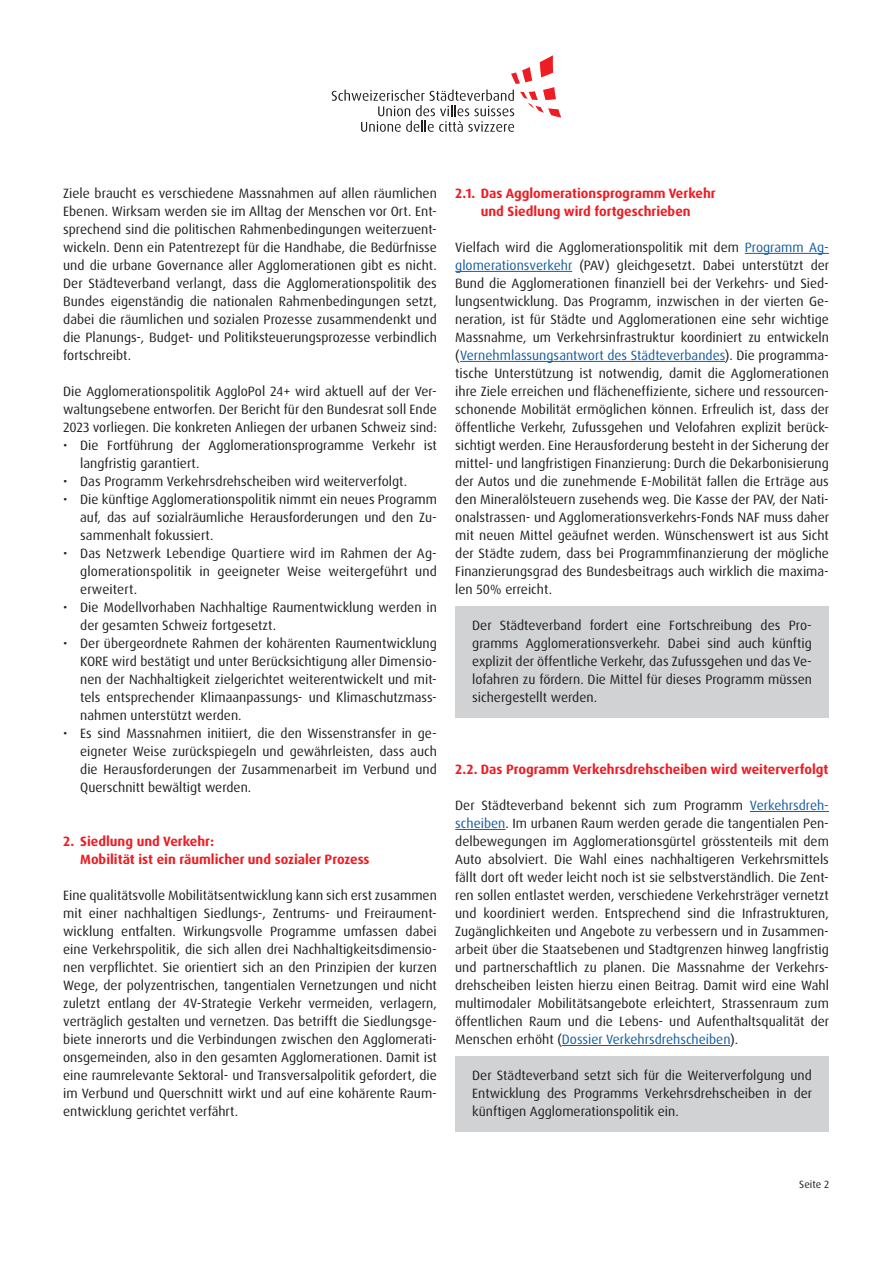
<style>
.page{position:relative;width:893px;height:1263px;background:#fff}
.page>*{position:absolute;margin:0;border:0;box-sizing:border-box;transform-origin:0 0}
.Schattierung{font:13.5px/18px "Dax OT";color:#231f20;text-align:justify}
._1_1_Titel{font:700 13.5px/18px "Dax OT";color:#ee1d23}
.t1{font:10.5px "Dax OT";color:#231f20}
.s1{color:#175d9e}
</style>
<div class="page">
<svg style="left:332px;top:55px;width:229px;height:77px"></svg>
<hr style="left:745px;top:253px;width:84px;height:1px;background:#175d9e">
<hr style="left:455px;top:271px;width:117px;height:1px;background:#175d9e">
<hr style="left:460px;top:361px;width:265px;height:1px;background:#175d9e">
<div style="left:455px;top:607px;width:374px;height:111px;background:#d1d2d4"></div>
<hr style="left:750px;top:811px;width:79px;height:1px;background:#175d9e">
<hr style="left:455px;top:829px;width:50px;height:1px;background:#175d9e">
<hr style="left:562px;top:1045px;width:168px;height:1px;background:#175d9e">
<div style="left:455px;top:1057px;width:374px;height:75px;background:#d1d2d4"></div>
<p class="Schattierung" style="left:63px;top:184px;width:375px">Ziele braucht es verschiedene Massnahmen auf allen räumlichen Ebenen. Wirksam werden sie im Alltag der Menschen vor Ort. Ent&shy;sprechend sind die politischen Rahmenbedingungen weiterzuent&shy;wickeln. Denn ein Patentrezept für die Handhabe, die Bedürfnisse und die urbane Governance aller Agglomerationen gibt es nicht.<br>Der Städteverband verlangt, dass die Agglomerationspolitik des Bundes eigenständig die nationalen Rahmenbedingungen setzt, dabei die räumlichen und sozialen Prozesse zusammendenkt und die Planungs-, Budget- und Politiksteuerungsprozesse verbindlich fortschreibt.</p>
<p class="Schattierung" style="left:63px;top:382px;width:375px">Die Agglomerationspolitik AggloPol 24+ wird aktuell auf der Ver&shy;waltungsebene entworfen. Der Bericht für den Bundesrat soll Ende 2023 vorliegen. Die konkreten Anliegen der urbanen Schweiz sind:</p>
<p class="Schattierung" style="left:80px;top:436px;width:358px;text-indent:-17px">• Die Fortführung der Agglomerationsprogramme Verkehr ist langfristig garantiert.</p>
<p class="Schattierung" style="left:63px;top:472px;width:346px">• Das Programm Verkehrsdrehscheiben wird weiterverfolgt.</p>
<p class="Schattierung" style="left:80px;top:490px;width:358px;text-indent:-17px">• Die künftige Agglomerationspolitik nimmt ein neues Programm auf, das auf sozialräumliche Herausforderungen und den Zu&shy;sammenhalt fokussiert.</p>
<p class="Schattierung" style="left:80px;top:544px;width:358px;text-indent:-17px">• Das Netzwerk Lebendige Quartiere wird im Rahmen der Ag&shy;glomerationspolitik in geeigneter Weise weitergeführt und erweitert.</p>
<p class="Schattierung" style="left:80px;top:598px;width:358px;text-indent:-17px">• Die Modellvorhaben Nachhaltige Raumentwicklung werden in der gesamten Schweiz fortgesetzt.</p>
<p class="Schattierung" style="left:80px;top:634px;width:358px;text-indent:-17px">• Der übergeordnete Rahmen der kohärenten Raumentwicklung KORE wird bestätigt und unter Berücksichtigung aller Dimensio&shy;nen der Nachhaltigkeit zielgerichtet weiterentwickelt und mit&shy;tels entsprechender Klimaanpassungs- und Klimaschutzmass&shy;nahmen unterstützt werden.</p>
<p class="Schattierung" style="left:80px;top:724px;width:358px;text-indent:-17px">• Es sind Massnahmen initiiert, die den Wissenstransfer in ge&shy;eigneter Weise zurückspiegeln und gewährleisten, dass auch die Herausforderungen der Zusammenarbeit im Verbund und Querschnitt bewältigt werden.</p>
<p class="_1_1_Titel" style="left:80px;top:832px;width:291px;text-indent:-17px">2. Siedlung und Verkehr:<br>Mobilität ist ein räumlicher und sozialer Prozess</p>
<p class="Schattierung" style="left:63px;top:886px;width:375px">Eine qualitätsvolle Mobilitätsentwicklung kann sich erst zusammen mit einer nachhaltigen Siedlungs-, Zentrums- und Freiraument&shy;wicklung entfalten. Wirkungsvolle Programme umfassen dabei eine Verkehrspolitik, die sich allen drei Nachhaltigkeitsdimensio&shy;nen verpflichtet. Sie orientiert sich an den Prinzipien der kurzen Wege, der polyzentrischen, tangentialen Vernetzungen und nicht zuletzt entlang der 4V-Strategie Verkehr vermeiden, verlagern, verträglich gestalten und vernetzen. Das betrifft die Siedlungsge&shy;biete innerorts und die Verbindungen zwischen den Agglomerati&shy;onsgemeinden, also in den gesamten Agglomerationen. Damit ist eine raumrelevante Sektoral- und Transversalpolitik gefordert, die im Verbund und Querschnitt wirkt und auf eine kohärente Raum&shy;entwicklung gerichtet verfährt.</p>
<p class="_1_1_Titel" style="left:455px;top:184px;width:262px;text-align:center">2.1. Das Agglomerationsprogramm Verkehr und Siedlung wird fortgeschrieben</p>
<p class="Schattierung" style="left:455px;top:238px;width:375px">Vielfach wird die Agglomerationspolitik mit dem <span class="s1">Programm Ag&shy;glomerationsverkehr</span> (PAV) gleichgesetzt. Dabei unterstützt der Bund die Agglomerationen finanziell bei der Verkehrs- und Sied&shy;lungsentwicklung. Das Programm, inzwischen in der vierten Ge&shy;neration, ist für Städte und Agglomerationen eine sehr wichtige Massnahme, um Verkehrsinfrastruktur koordiniert zu entwickeln (<span class="s1">Vernehmlassungsantwort des Städteverbandes</span>). Die programma&shy;tische Unterstützung ist notwendig, damit die Agglomerationen ihre Ziele erreichen und flächeneffiziente, sichere und ressourcen&shy;schonende Mobilität ermöglichen können. Erfreulich ist, dass der öffentliche Verkehr, Zufussgehen und Velofahren explizit berück&shy;sichtigt werden. Eine Herausforderung besteht in der Sicherung der mittel- und langfristigen Finanzierung: Durch die Dekarbonisierung der Autos und die zunehmende E-Mobilität fallen die Erträge aus den Mineralölsteuern zusehends weg. Die Kasse der PAV, der Nati&shy;onalstrassen- und Agglomerationsverkehrs-Fonds NAF muss daher mit neuen Mittel geäufnet werden. Wünschenswert ist aus Sicht der Städte zudem, dass bei Programmfinanzierung der mögliche Finanzierungsgrad des Bundesbeitrags auch wirklich die maxima&shy;len 50% erreicht.</p>
<p class="Schattierung" style="left:472px;top:616px;width:341px">Der Städteverband fordert eine Fortschreibung des Pro&shy;gramms Agglomerationsverkehr. Dabei sind auch künftig explizit der öffentliche Verkehr, das Zufussgehen und das Ve&shy;lofahren zu fördern. Die Mittel für dieses Programm müssen sichergestellt werden.</p>
<p class="_1_1_Titel" style="left:455px;top:760px;width:375px">2.2. Das Programm Verkehrsdrehscheiben wird weiterverfolgt</p>
<p class="Schattierung" style="left:455px;top:796px;width:375px">Der Städteverband bekennt sich zum Programm <span class="s1">Verkehrsdreh&shy;scheiben</span>. Im urbanen Raum werden gerade die tangentialen Pen&shy;delbewegungen im Agglomerationsgürtel grösstenteils mit dem Auto absolviert. Die Wahl eines nachhaltigeren Verkehrsmittels fällt dort oft weder leicht noch ist sie selbstverständlich. Die Zent&shy;ren sollen entlastet werden, verschiedene Verkehrsträger vernetzt und koordiniert werden. Entsprechend sind die Infrastrukturen, Zugänglichkeiten und Angebote zu verbessern und in Zusammen&shy;arbeit über die Staatsebenen und Stadtgrenzen hinweg langfristig und partnerschaftlich zu planen. Die Massnahme der Verkehrs&shy;drehscheiben leisten hierzu einen Beitrag. Damit wird eine Wahl multimodaler Mobilitätsangebote erleichtert, Strassenraum zum öffentlichen Raum und die Lebens- und Aufenthaltsqualität der Menschen erhöht (<span class="s1">Dossier Verkehrsdrehscheiben</span>).</p>
<p class="Schattierung" style="left:472px;top:1066px;width:341px">Der Städteverband setzt sich für die Weiterverfolgung und Entwicklung des Programms Verkehrsdrehscheiben in der künftigen Agglomerationspolitik ein.</p>
<p class="t1" style="left:799px;top:1178px;width:31px">Seite 2</p>
</div>
